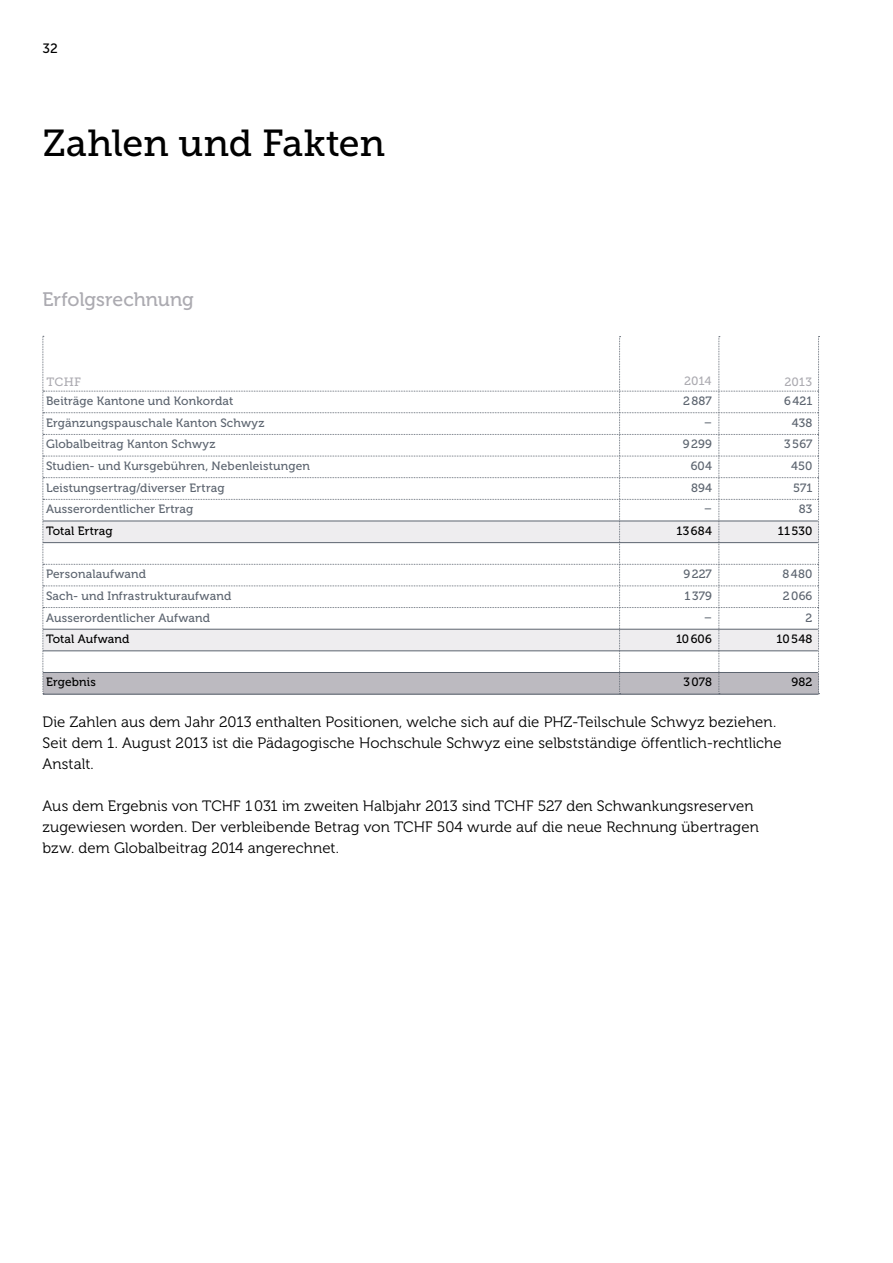
<style>
.page{position:relative;width:893px;height:1263px;background:#fff}
.page>*{position:absolute;margin:0;border:0;box-sizing:border-box;transform-origin:0 0}
.t1{font:37.5px "Museo Slab 500";letter-spacing:-.01em;color:#000}
.t2{font:19.5px "Museo 500";color:#acabb1}
.t3{font:15px/21px "Museo 300";letter-spacing:.005em;color:#000}
.t4{font:13.5px "Museo Sans 500";color:#000}
.t5{font:12px "Museo 500";letter-spacing:.015em;color:#5d6570}
.t6{font:12px "Museo 500";letter-spacing:.01em;color:#000}
.t7{font:12px "Museo Slab 500";letter-spacing:.02em;color:#acabb1}
</style>
<div class="page">
<hr style="left:43px;top:694px;width:775px;height:1px;background:#5d6570">
<svg style="left:43px;top:336px;width:777px;height:358px"></svg>
<p class="t4" style="left:43px;top:41px;width:17px">32</p>
<h1 class="t1" style="left:43px;top:122px;width:344px">Zahlen und Fakten</h1>
<h2 class="t2" style="left:43px;top:289px;width:153px">Erfolgsrechnung</h2>
<p class="t7" style="left:46px;top:375px;width:36px">TCHF</p>
<p class="t7" style="left:684px;top:375px;width:29px">2014</p>
<p class="t7" style="left:784px;top:375px;width:29px">2013</p>
<p class="t5" style="left:46px;top:394px;width:189px">Beiträge Kantone und Konkordat</p>
<p class="t5" style="left:683px;top:394px;width:30px">2887</p>
<p class="t5" style="left:784px;top:394px;width:30px">6421</p>
<p class="t5" style="left:46px;top:416px;width:220px">Ergänzungspauschale Kanton Schwyz</p>
<p class="t5" style="left:704px;top:416px;width:9px">–</p>
<p class="t5" style="left:792px;top:416px;width:22px">438</p>
<p class="t5" style="left:46px;top:438px;width:171px">Globalbeitrag Kanton Schwyz</p>
<p class="t5" style="left:683px;top:438px;width:31px">9299</p>
<p class="t5" style="left:784px;top:438px;width:30px">3567</p>
<p class="t5" style="left:46px;top:459px;width:266px">Studien- und Kursgebühren, Nebenleistungen</p>
<p class="t5" style="left:691px;top:459px;width:23px">604</p>
<p class="t5" style="left:791px;top:459px;width:23px">450</p>
<p class="t5" style="left:46px;top:481px;width:180px">Leistungsertrag/diverser Ertrag</p>
<p class="t5" style="left:691px;top:481px;width:22px">894</p>
<p class="t5" style="left:793px;top:481px;width:21px">571</p>
<p class="t5" style="left:46px;top:503px;width:149px">Ausserordentlicher Ertrag</p>
<p class="t5" style="left:704px;top:503px;width:9px">–</p>
<p class="t5" style="left:799px;top:503px;width:15px">83</p>
<p class="t6" style="left:46px;top:524px;width:68px">Total Ertrag</p>
<p class="t6" style="left:677px;top:524px;width:37px">13684</p>
<p class="t6" style="left:778px;top:524px;width:36px">11530</p>
<p class="t5" style="left:46px;top:567px;width:102px">Personalaufwand</p>
<p class="t5" style="left:683px;top:567px;width:30px">9227</p>
<p class="t5" style="left:782px;top:567px;width:31px">8480</p>
<p class="t5" style="left:46px;top:589px;width:187px">Sach- und Infrastrukturaufwand</p>
<p class="t5" style="left:684px;top:589px;width:29px">1379</p>
<p class="t5" style="left:783px;top:589px;width:31px">2066</p>
<p class="t5" style="left:46px;top:611px;width:166px">Ausserordentlicher Aufwand</p>
<p class="t5" style="left:704px;top:611px;width:9px">–</p>
<p class="t5" style="left:806px;top:611px;width:8px">2</p>
<p class="t6" style="left:46px;top:632px;width:85px">Total Aufwand</p>
<p class="t6" style="left:676px;top:632px;width:37px">10606</p>
<p class="t6" style="left:776px;top:632px;width:37px">10548</p>
<p class="t6" style="left:46px;top:676px;width:51px">Ergebnis</p>
<p class="t6" style="left:683px;top:676px;width:30px">3078</p>
<p class="t6" style="left:792px;top:676px;width:22px">982</p>
<p class="t3" style="left:43px;top:711px;width:741px">Die Zahlen aus dem Jahr 2013 enthalten Positionen, welche sich auf die PHZ-Teilschule Schwyz beziehen.<br>Seit dem 1. August 2013 ist die Pädagogische Hochschule Schwyz eine selbstständige öffentlich-rechtliche<br>Anstalt.</p>
<p class="t3" style="left:43px;top:795px;width:718px">Aus dem Ergebnis von TCHF 1031 im zweiten Halbjahr 2013 sind TCHF 527 den Schwankungsreserven zugewiesen worden. Der verbleibende Betrag von TCHF 504 wurde auf die neue Rechnung übertragen bzw. dem Globalbeitrag 2014 angerechnet.</p>
</div>
